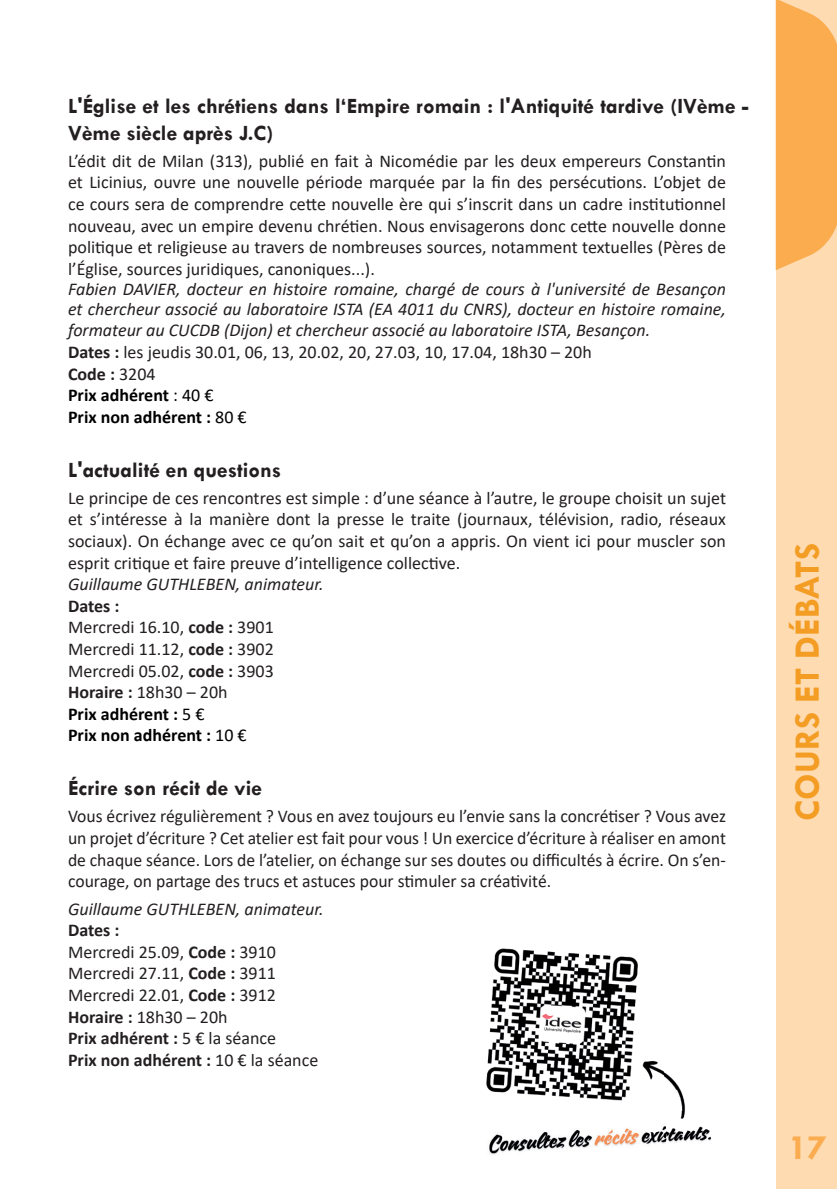
<style>
.page{position:relative;width:837px;height:1189px;background:#fff}
.page>*{position:absolute;margin:0;border:0;box-sizing:border-box;transform-origin:0 0}
.t1{font:700 36px "Tw Cen";color:#f49d24}
.t2{font:700 36px "Tw Cen";color:#faac4f}
.t3{font:700 22px/26.4px "Tw Cen";color:#231f20}
.t4{font:18px/21.6px "Calibri";color:#231f20;text-align:justify}
.t5{font:italic 18px/21.4px "Calibri";color:#231f20}
.s1{font-weight:700;font-style:normal}
.s2{font-style:normal}
.s3{font-weight:700;font-style:normal;color:#000001}
.s4{font-style:normal;color:#000001}
.s5{font-weight:700}
.s6{font-weight:700;color:#000001}
.s7{color:#000001}
</style>
<div class="page">
<div style="left:776px;top:0;width:61px;height:1189px;background:#fedbb1"></div>
<svg style="left:775px;top:0;width:62px;height:270px;background:#fab35d"></svg>
<img style="left:486px;top:948px;width:225px;height:207px">
<p class="t3" style="left:68px;top:92px;width:682px">L'Église et les chrétiens dans l‘Empire romain : l'Antiquité tardive (IVème -<br>Vème siècle après J.C)</p>
<p class="t4" style="left:68px;top:150px;width:659px">L’édit dit de Milan (313), publié en fait à Nicomédie par les deux empereurs Constantin et Licinius, ouvre une nouvelle période marquée par la fin des persécutions. L’objet de ce cours sera de comprendre cette nouvelle ère qui s’inscrit dans un cadre institutionnel nouveau, avec un empire devenu chrétien. Nous envisagerons donc cette nouvelle donne politique et religieuse au travers de nombreuses sources, notamment textuelles (Pères de l’Église, sources juridiques, canoniques...).</p>
<p class="t5" style="left:68px;top:277px;width:659px">Fabien DAVIER, docteur en histoire romaine, chargé de cours à l'université de Besançon et chercheur associé au laboratoire ISTA (EA 4011 du CNRS), docteur en histoire romaine, formateur au CUCDB (Dijon) et chercheur associé au laboratoire ISTA, Besançon.<br><span class="s1">Dates :</span> <span class="s2">les jeudis 30.01, 06, 13, 20.02, 20, 27.03, 10, 17.04, 18h30 – 20h<br></span><span class="s1">Code :</span> <span class="s2">3204<br></span><span class="s3">Prix adhérent</span> <span class="s4">: 40 €<br></span><span class="s3">Prix non adhérent :</span> <span class="s4">80 €</span></p>
<p class="t3" style="left:68px;top:456px;width:215px">L'actualité en questions</p>
<p class="t4" style="left:68px;top:486px;width:659px">Le principe de ces rencontres est simple : d’une séance à l’autre, le groupe choisit un sujet et s’intéresse à la manière dont la presse le traite (journaux, télévision, radio, réseaux sociaux). On échange avec ce qu’on sait et qu’on a appris. On vient ici pour muscler son esprit critique et faire preuve d’intelligence collective.</p>
<p class="t5" style="left:68px;top:573px;width:257px">Guillaume GUTHLEBEN, animateur.</p>
<p class="t4" style="left:68px;top:594px;width:207px;text-align:left"><span class="s5">Dates :<br></span>Mercredi 16.10, <span class="s5">code :</span> 3901<br>Mercredi 11.12, <span class="s5">code :</span> 3902<br>Mercredi 05.02, <span class="s5">code :</span> 3903<br><span class="s5">Horaire :</span> 18h30 – 20h<br><span class="s6">Prix adhérent :</span> <span class="s7">5 €<br></span><span class="s6">Prix non adhérent :</span> <span class="s7">10 €</span></p>
<p class="t3" style="left:68px;top:774px;width:195px">Écrire son récit de vie</p>
<p class="t4" style="left:68px;top:805px;width:659px">Vous écrivez régulièrement ? Vous en avez toujours eu l’envie sans la concrétiser ? Vous avez un projet d’écriture ? Cet atelier est fait pour vous ! Un exercice d’écriture à réaliser en amont de chaque séance. Lors de l’atelier, on échange sur ses doutes ou difficultés à écrire. On s’en&shy;courage, on partage des trucs et astuces pour stimuler sa créativité.</p>
<p class="t5" style="left:68px;top:897px;width:257px">Guillaume GUTHLEBEN, animateur.</p>
<p class="t4" style="left:68px;top:919px;width:252px;text-align:left"><span class="s5">Dates :<br></span>Mercredi 25.09, <span class="s5">Code :</span> 3910<br>Mercredi 27.11, <span class="s5">Code :</span> 3911<br>Mercredi 22.01, <span class="s5">Code :</span> 3912<br><span class="s5">Horaire :</span> 18h30 – 20h<br><span class="s5">Prix adhérent :</span> 5 € la séance<br><span class="s5">Prix non adhérent :</span> 10 € la séance</p>
<h1 class="t1" style="left:785px;top:821px;width:279px;rotate:-90deg">COURS ET DÉBATS</h1>
<h1 class="t2" style="left:788px;top:1125px;width:40px">17</h1>
</div>
